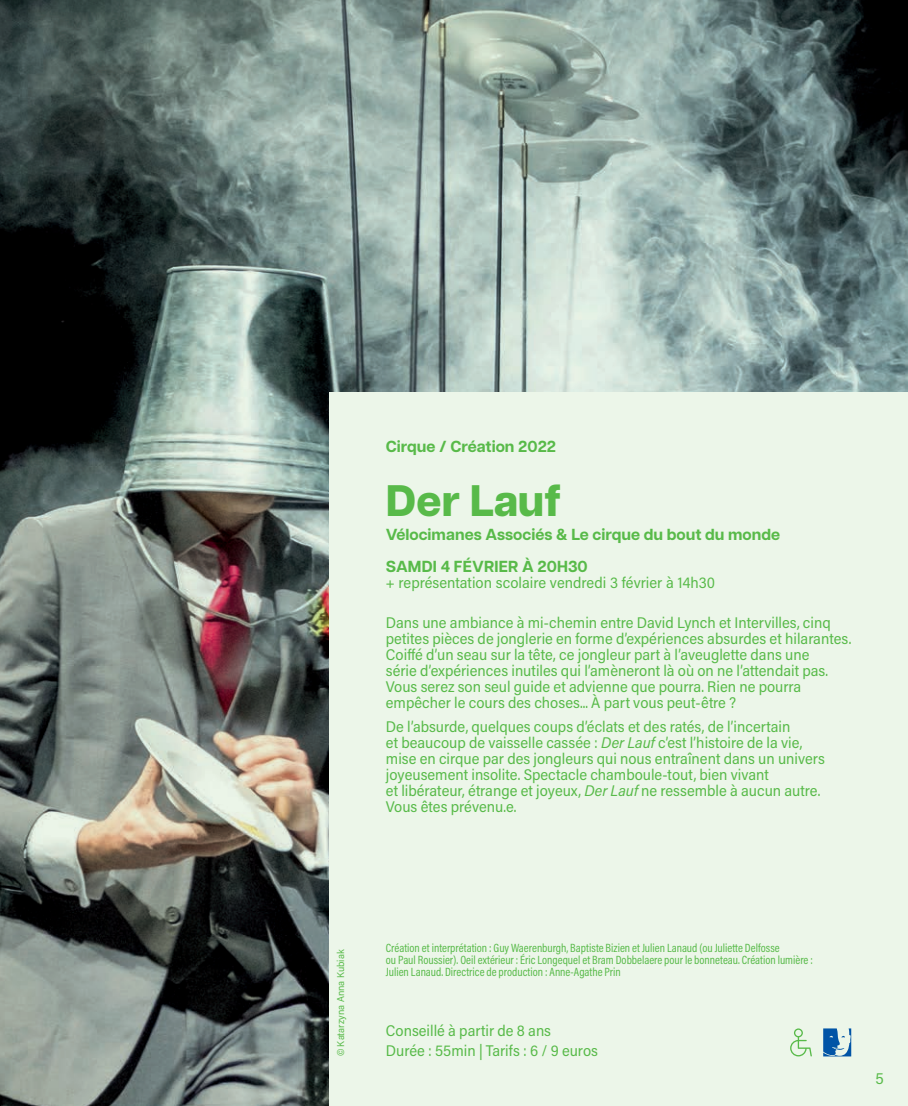
<style>
.page{position:relative;width:908px;height:1106px;background:#fff}
.page>*{position:absolute;margin:0;border:0;box-sizing:border-box;transform-origin:0 0}
.t1{font:800 44px "Articulat CF";color:#58ba49}
.t2{font:700 16px/32px "Articulat CF";color:#58ba49}
.t3{font:16px "Acumin Pro Semi Cond";color:#58ba49}
.t4{font:15.6px/16px "Acumin Pro Semi Cond";color:#58ba49}
.t5{font:12px/12px "Acumin Pro Cond";color:#58ba49}
.t6{font:10px "Acumin Pro Semi Cond";color:#58ba49}
.s1{font-style:italic}
</style>
<div class="page">
<img style="left:0;top:0;width:907px;height:1106px">
<div style="left:329px;top:392px;width:578px;height:714px;background:#ecf6e9"></div>
<svg style="left:790px;top:1028px;width:21px;height:28px"></svg>
<svg style="left:823px;top:1028px;width:27px;height:28px"></svg>
<p class="t2" style="left:386px;top:430px;width:172px">Cirque / Création 2022</p>
<h1 class="t1" style="left:386px;top:468px;width:177px">Der Lauf</h1>
<p class="t2" style="left:386px;top:518px;width:395px">Vélocimanes Associés &amp; Le cirque du bout du monde<br>SAMDI 4 FÉVRIER À 20H30</p>
<p class="t4" style="left:386px;top:574px;width:331px">+ représentation scolaire vendredi 3 février à 14h30</p>
<p class="t4" style="left:386px;top:614px;width:466px">Dans une ambiance à mi-chemin entre David Lynch et Intervilles, cinq petites pièces de jonglerie en forme d’expériences absurdes et hilarantes.<br>Coiffé d’un seau sur la tête, ce jongleur part à l’aveuglette dans une<br>série d’expériences inutiles qui l’amèneront là où on ne l’attendait pas.<br>Vous serez son seul guide et advienne que pourra. Rien ne pourra empêcher le cours des choses... À part vous peut-être ?</p>
<p class="t4" style="left:386px;top:718px;width:440px">De l’absurde, quelques coups d’éclats et des ratés, de l’incertain<br>et beaucoup de vaisselle cassée : <span class="s1">Der Lauf</span> c’est l’histoire de la vie, mise en cirque par des jongleurs qui nous entraînent dans un univers joyeusement insolite. Spectacle chamboule-tout, bien vivant<br>et libérateur, étrange et joyeux, <span class="s1">Der Lauf</span> ne ressemble à aucun autre.<br>Vous êtes prévenu.e.</p>
<p class="t6" style="left:333px;top:1056px;width:108px;rotate:-90deg">© Katarzyna Anna Kubiak</p>
<p class="t5" style="left:386px;top:942px;width:428px">Création et interprétation : Guy Waerenburgh, Baptiste Bizien et Julien Lanaud (ou Juliette Delfosse<br>ou Paul Roussier). Oeil extérieur : Éric Longequel et Bram Dobbelaere pour le bonneteau. Création lumière :<br>Julien Lanaud. Directrice de production : Anne-Agathe Prin</p>
<p class="t4" style="left:386px;top:1022px;width:167px">Conseillé à partir de 8 ans</p>
<p class="t4" style="left:386px;top:1042px;width:213px">Durée : 55min | Tarifs : 6 / 9 euros</p>
<p class="t3" style="left:875px;top:1067px;width:10px">5</p>
</div>
